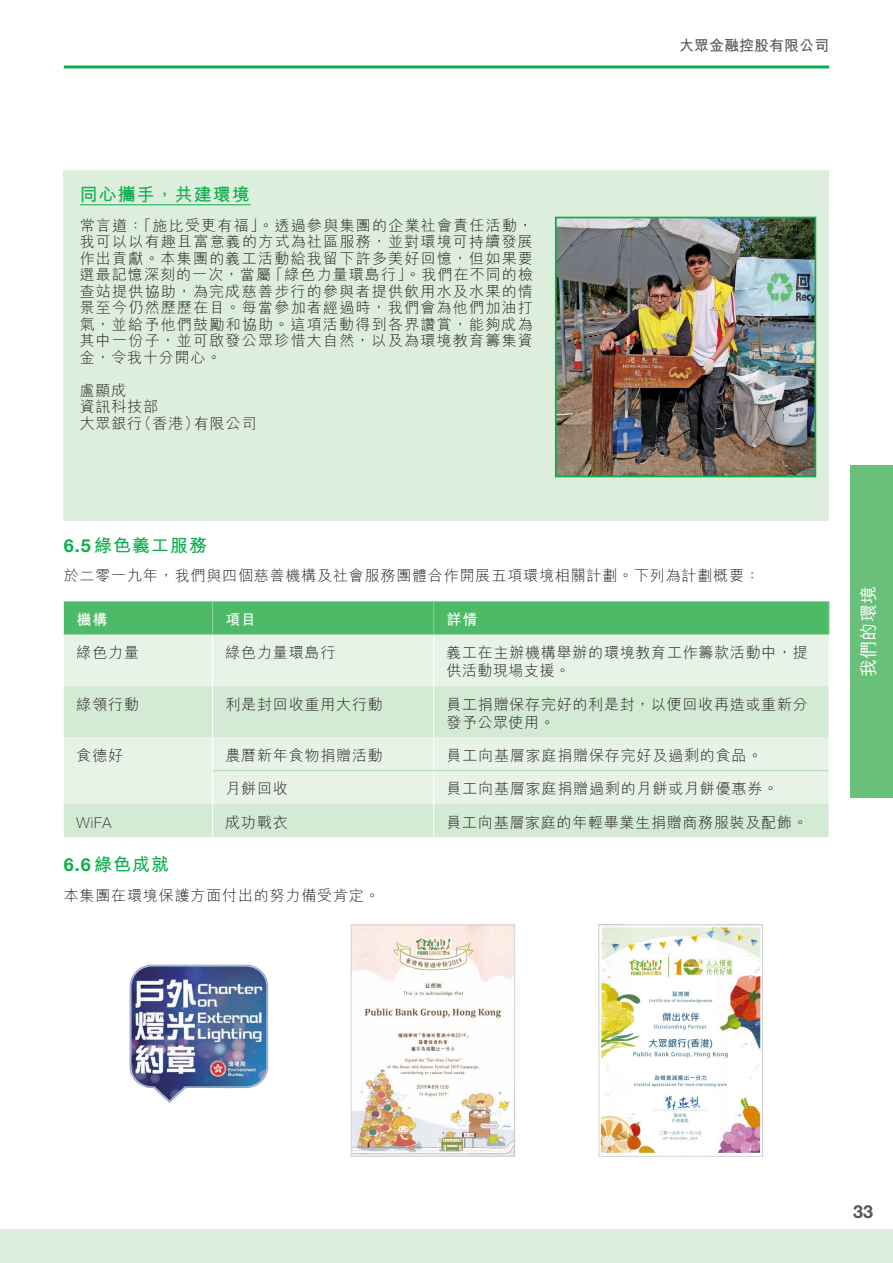
<style>
.page{position:relative;width:893px;height:1263px;background:#fff}
.page>*{position:absolute;margin:0;border:0;box-sizing:border-box;transform-origin:0 0}
.t1{font:700 18px "M Hei HK";letter-spacing:.055em;color:#0cae4c}
.t2{font:500 18px "M Hei HK";letter-spacing:.02em;color:#fff}
.t3{font:700 18px "Helvetica Neue LT Std";color:#57585a}
.t4{font:300 15px/16.5px "M Hei HK";letter-spacing:.055em;color:#231f20}
.t5{font:700 15px "M Hei HK";color:#57585a}
.t6{font:700 15px "M Hei HK";color:#fff}
.t7{font:100 15px "Helvetica Neue LT Std";color:#231f20}
.s1{font-family:"Helvetica Neue LT Std"}
</style>
<div class="page">
<div style="left:0;top:1229px;width:893px;height:34px;background:#ded"></div>
<div style="left:850px;top:465px;width:43px;height:333px;background:#69c079"></div>
<hr style="left:64px;top:65px;width:765px;height:3px;background:#0cae4c">
<div style="left:64px;top:170px;width:765px;height:351px;background:#ded"></div>
<div style="left:64px;top:601px;width:765px;height:34px;background:#4dba68"></div>
<div style="left:64px;top:635px;width:765px;height:51px;background:#e7f3e7"></div>
<svg style="left:64px;top:686px;width:765px;height:151px;background:#dbeddc"></svg>
<hr style="left:433px;top:737px;width:1px;height:33px;background:#fff">
<hr style="left:212px;top:737px;width:1px;height:34px;background:#fff">
<hr style="left:212px;top:771px;width:1px;height:33px;background:#fff">
<hr style="left:212px;top:635px;width:1px;height:51px;background:#fff">
<hr style="left:433px;top:635px;width:1px;height:51px;background:#fff">
<hr style="left:212px;top:686px;width:1px;height:51px;background:#fff">
<hr style="left:433px;top:686px;width:1px;height:51px;background:#fff">
<hr style="left:433px;top:771px;width:1px;height:33px;background:#fff">
<hr style="left:212px;top:804px;width:1px;height:33px;background:#fff">
<hr style="left:433px;top:804px;width:1px;height:33px;background:#fff">
<hr style="left:213px;top:770px;width:221px;height:1px;background:#b5dcb8">
<hr style="left:434px;top:770px;width:395px;height:1px;background:#b5dcb8">
<hr style="left:212px;top:601px;width:1px;height:34px;background:#95cf9c">
<hr style="left:433px;top:601px;width:1px;height:34px;background:#95cf9c">
<hr style="left:829px;top:601px;width:1px;height:34px;background:#95cf9c">
<hr style="left:80px;top:204px;width:171px;height:1px;background:#0cae4c">
<img style="left:353px;top:926px;width:160px;height:229px">
<div style="left:351px;top:924px;width:164px;height:233px;border:1px solid #d1d2d4"></div>
<img style="left:600px;top:926px;width:161px;height:228px">
<div style="left:598px;top:924px;width:165px;height:233px;border:1px solid #d1d2d4"></div>
<img style="left:129px;top:964px;width:140px;height:139px">
<img style="left:558px;top:220px;width:255px;height:254px">
<div style="left:555px;top:217px;width:261px;height:260px;border:2px solid #0cae4c"></div>
<p class="t5" style="left:679px;top:35px;width:151px">大眾金融控股有限公司</p>
<p class="t1" style="left:80px;top:181px;width:172px">同心攜手，共建環境</p>
<p class="t4" style="left:80px;top:216px;width:455px;text-align:justify">常言道：「施比受更有福」。透過參與集團的企業社會責任活動，我可以以有趣且富意義的方式為社區服務，並對環境可持續發展作出貢獻。本集團的義工活動給我留下許多美好回憶，但如果要選最記憶深刻的一次，當屬「綠色力量環島行」。我們在不同的檢查站提供協助，為完成慈善步行的參與者提供飲用水及水果的情景至今仍然歷歷在目。每當參加者經過時，我們會為他們加油打氣，並給予他們鼓勵和協助。這項活動得到各界讚賞，能夠成為其中一份子，並可啟發公眾珍惜大自然，以及為環境教育籌集資金，令我十分開心。</p>
<p class="t4" style="left:80px;top:381px;width:178px">盧顯成<br>資訊科技部<br>大眾銀行（香港）有限公司</p>
<p class="t1" style="left:64px;top:532px;width:145px"><span class="s1">6.5</span> 綠色義工服務</p>
<p class="t4" style="left:64px;top:567px;width:698px">於二零一九年，我們與四個慈善機構及社會服務團體合作開展五項環境相關計劃。下列為計劃概要：</p>
<p class="t6" style="left:77px;top:609px;width:32px">機構</p>
<p class="t6" style="left:225px;top:609px;width:32px">項目</p>
<p class="t6" style="left:446px;top:609px;width:32px">詳情</p>
<p class="t4" style="left:77px;top:644px;width:64px">綠色力量</p>
<p class="t4" style="left:225px;top:644px;width:112px">綠色力量環島行</p>
<p class="t4" style="left:446px;top:643px;width:363px;line-height:18px">義工在主辦機構舉辦的環境教育工作籌款活動中，提供活動現場支援。</p>
<p class="t4" style="left:77px;top:695px;width:64px">綠領行動</p>
<p class="t4" style="left:225px;top:695px;width:159px">利是封回收重用大行動</p>
<p class="t4" style="left:446px;top:695px;width:363px;line-height:18px">員工捐贈保存完好的利是封，以便回收再造或重新分發予公眾使用。</p>
<p class="t4" style="left:77px;top:747px;width:48px">食德好</p>
<p class="t4" style="left:225px;top:747px;width:159px">農曆新年食物捐贈活動</p>
<p class="t4" style="left:446px;top:747px;width:317px">員工向基層家庭捐贈保存完好及過剩的食品。</p>
<p class="t4" style="left:225px;top:780px;width:64px">月餅回收</p>
<p class="t4" style="left:446px;top:780px;width:333px">員工向基層家庭捐贈過剩的月餅或月餅優惠券。</p>
<p class="t7" style="left:77px;top:814px;width:36px">WiFA</p>
<p class="t4" style="left:225px;top:813px;width:64px">成功戰衣</p>
<p class="t4" style="left:446px;top:813px;width:363px">員工向基層家庭的年輕畢業生捐贈商務服裝及配飾。</p>
<p class="t1" style="left:64px;top:852px;width:107px"><span class="s1">6.6</span> 綠色成就</p>
<p class="t4" style="left:64px;top:886px;width:317px">本集團在環境保護方面付出的努力備受肯定。</p>
<p class="t2" style="left:855px;top:677px;width:93px;rotate:-90deg">我們的環境</p>
<p class="t3" style="left:853px;top:1200px;width:22px">33</p>
</div>
